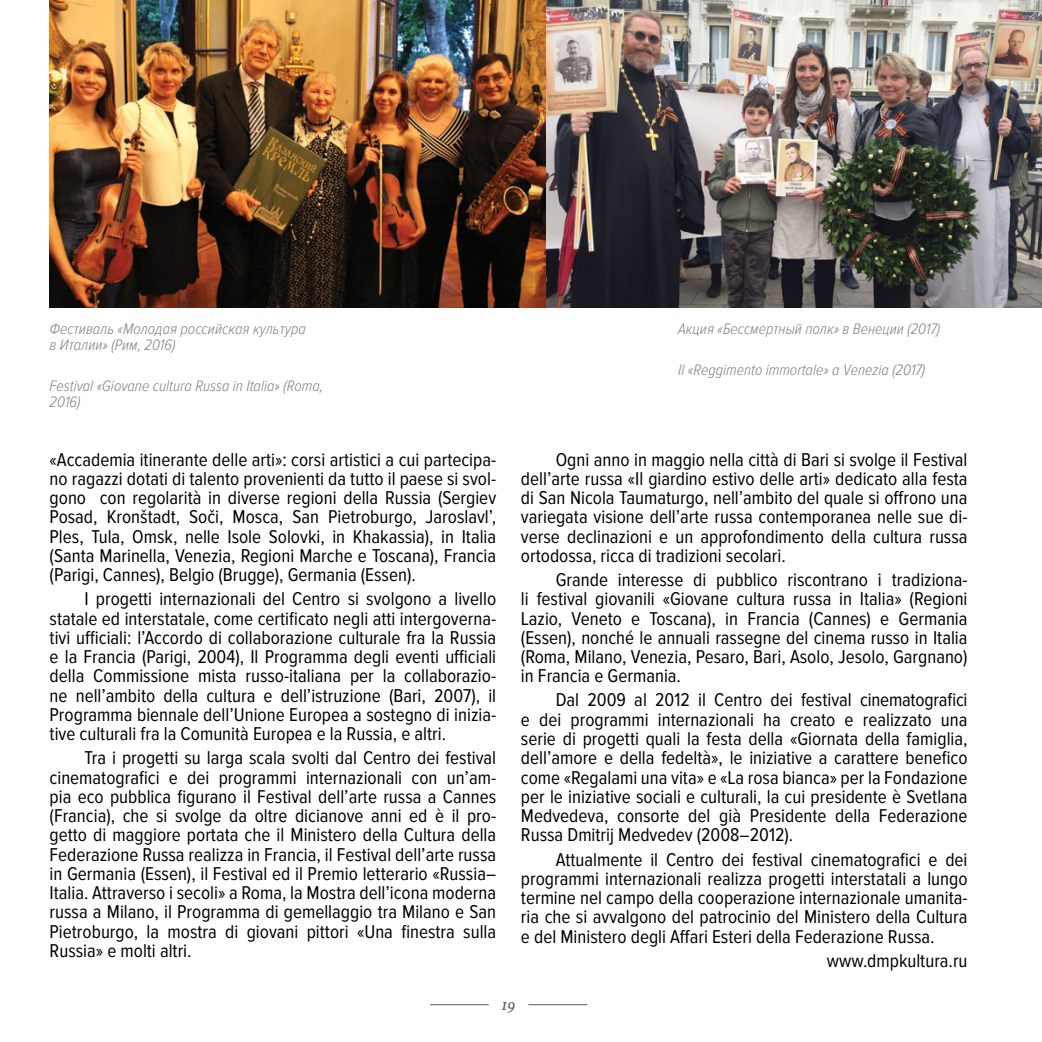
<style>
.page{position:relative;width:1042px;height:1042px;background:#fff}
.page>*{position:absolute;margin:0;border:0;box-sizing:border-box;transform-origin:0 0}
.t1{font:19.25px/19.2px "Proxima Nova Cond";color:#000;text-align:justify}
.t2{font:italic 300 15.75px/15.8px "Proxima Nova Cond";color:#808285}
.t3{font:italic 15.75px "Vollkorn";color:#535d52}
</style>
<div class="page">
<hr style="left:430px;top:1004px;width:59px;height:1px;background:#535d52">
<hr style="left:528px;top:1004px;width:59px;height:1px;background:#535d52">
<img style="left:50px;top:0;width:992px;height:308px">
<p class="t2" style="left:50px;top:321px;width:258px">Фестиваль «Молодая российская культура в Италии» (Рим, 2016)</p>
<p class="t2" style="left:50px;top:378px;width:275px">Festival «Giovane cultura Russa in Italia» (Roma,<br>2016)</p>
<p class="t1" style="left:50px;top:450px;width:448px">«Accademia itinerante delle arti»: corsi artistici a cui partecipa&shy;no ragazzi dotati di talento provenienti da tutto il paese si svol&shy;gono con regolarità in diverse regioni della Russia (Sergiev Posad, Kronštadt, Soči, Mosca, San Pietroburgo, Jaroslavl’, Ples, Tula, Omsk, nelle Isole Solovki, in Khakassia), in Italia (Santa Marinella, Venezia, Regioni Marche e Toscana), Francia (Parigi, Cannes), Belgio (Brugge), Germania (Essen).</p>
<p class="t1" style="left:50px;top:590px;width:448px;text-indent:35px">I progetti internazionali del Centro si svolgono a livello statale ed interstatale, come certificato negli atti intergoverna&shy;tivi ufficiali: l’Accordo di collaborazione culturale fra la Russia e la Francia (Parigi, 2004), Il Programma degli eventi ufficiali della Commissione mista russo-italiana per la collaborazio&shy;ne nell’ambito della cultura e dell’istruzione (Bari, 2007), il Programma biennale dell’Unione Europea a sostegno di inizia&shy;tive culturali fra la Comunità Europea e la Russia, e altri.</p>
<p class="t1" style="left:50px;top:748px;width:448px;text-indent:35px">Tra i progetti su larga scala svolti dal Centro dei festival cinematografici e dei programmi internazionali con un’am&shy;pia eco pubblica figurano il Festival dell’arte russa a Cannes (Francia), che si svolge da oltre dicianove anni ed è il pro&shy;getto di maggiore portata che il Ministero della Cultura della Federazione Russa realizza in Francia, il Festival dell’arte russa in Germania (Essen), il Festival ed il Premio letterario «Russia– Italia. Attraverso i secoli» a Roma, la Mostra dell’icona moderna russa a Milano, il Programma di gemellaggio tra Milano e San Pietroburgo, la mostra di giovani pittori «Una finestra sulla Russia» e molti altri.</p>
<p class="t2" style="left:678px;top:321px;width:264px">Акция «Бессмертный полк» в Венеции (2017)</p>
<p class="t2" style="left:678px;top:362px;width:249px">Il «Reggimento immortale» a Venezia (2017)</p>
<p class="t1" style="left:521px;top:450px;width:448px;text-indent:35px">Ogni anno in maggio nella città di Bari si svolge il Festival dell’arte russa «Il giardino estivo delle arti» dedicato alla festa di San Nicola Taumaturgo, nell’ambito del quale si offrono una variegata visione dell’arte russa contemporanea nelle sue di&shy;verse declinazioni e un approfondimento della cultura russa ortodossa, ricca di tradizioni secolari.</p>
<p class="t1" style="left:521px;top:570px;width:448px;text-indent:35px">Grande interesse di pubblico riscontrano i tradiziona&shy;li festival giovanili «Giovane cultura russa in Italia» (Regioni Lazio, Veneto e Toscana), in Francia (Cannes) e Germania (Essen), nonché le annuali rassegne del cinema russo in Italia (Roma, Milano, Venezia, Pesaro, Bari, Asolo, Jesolo, Gargnano) in Francia e Germania.</p>
<p class="t1" style="left:521px;top:691px;width:448px;text-indent:35px">Dal 2009 al 2012 il Centro dei festival cinematografici e dei programmi internazionali ha creato e realizzato una serie di progetti quali la festa della «Giornata della famiglia, dell’amore e della fedeltà», le iniziative a carattere benefico come «Regalami una vita» e «La rosa bianca» per la Fondazione per le iniziative sociali e culturali, la cui presidente è Svetlana Medvedeva, consorte del già Presidente della Federazione Russa Dmitrij Medvedev (2008–2012).</p>
<p class="t1" style="left:521px;top:850px;width:448px;text-indent:35px">Attualmente il Centro dei festival cinematografici e dei programmi internazionali realizza progetti interstatali a lungo termine nel campo della cooperazione internazionale umanita&shy;ria che si avvalgono del patrocinio del Ministero della Cultura e del Ministero degli Affari Esteri della Federazione Russa.</p>
<p class="t1" style="left:827px;top:951px;width:142px">www.dmpkultura.ru</p>
<p class="t3" style="left:501px;top:993px;width:16px">19</p>
</div>
